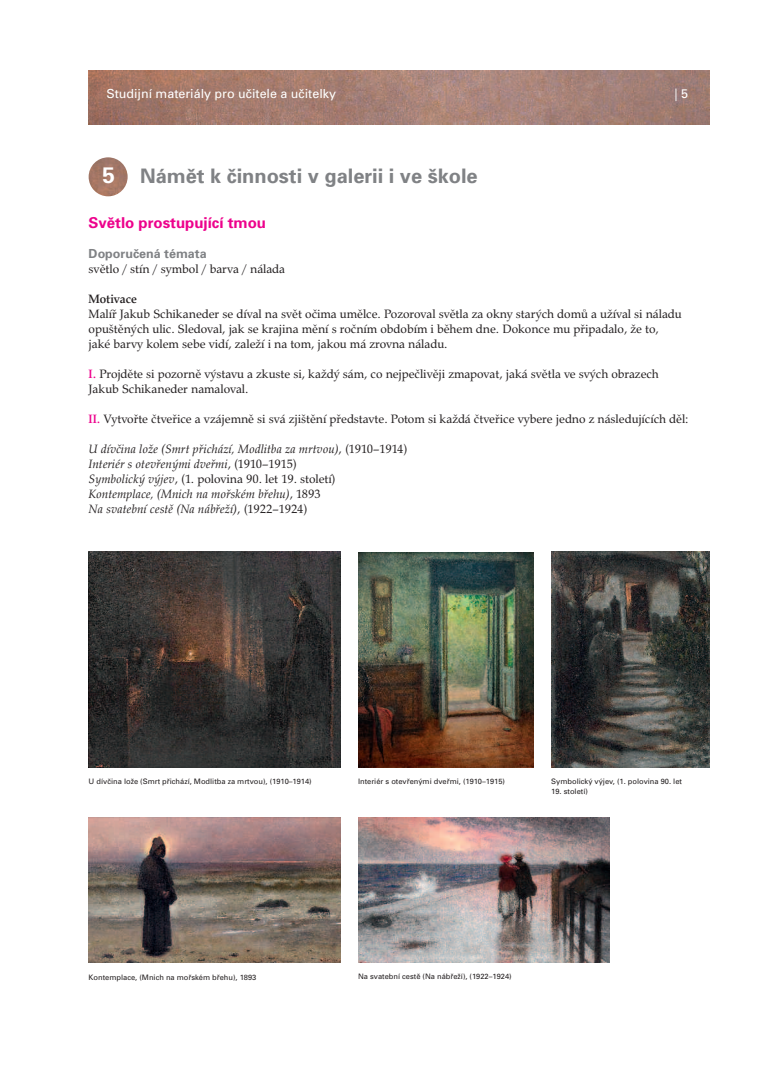
<style>
.page{position:relative;width:780px;height:1088px;background:#fff}
.page>*{position:absolute;margin:0;border:0;box-sizing:border-box;transform-origin:0 0}
.t1{font:700 22.5px "Univers CE";color:#fff}
.t2{font:700 20px "Univers CE";color:#808285}
.t3{font:700 15px "Univers CE";color:#ed028c}
.t4{font:12.5px/15px "URW Palladio TCE";color:#231f20}
.t5{font:italic 12.5px/15px "URW Palladio TCE";color:#231f20}
.t6{font:12.5px "Univers CE";color:#fff}
.t7{font:700 12.5px "Univers CE";color:#808285}
.t8{font:500 12.5px "URW Palladio TCE";color:#231f20}
.t9{font:7.5px "Univers CE";color:#231f20}
.s1{font-weight:500;color:#ed028c}
.s2{font-style:normal}
</style>
<div class="page">
<img style="left:89px;top:71px;width:620px;height:53px">
<img style="left:89px;top:552px;width:251px;height:216px">
<img style="left:358px;top:552px;width:175px;height:216px">
<img style="left:551px;top:552px;width:158px;height:216px">
<img style="left:89px;top:818px;width:251px;height:144px">
<img style="left:358px;top:817px;width:251px;height:146px">
<img style="left:89px;top:157px;width:39px;height:39px;border-radius:50%">
<p class="t6" style="left:106px;top:89px;width:231px">Studijní materiály pro učitele a učitelky</p>
<p class="t6" style="left:674px;top:89px;width:15px">| 5</p>
<h1 class="t1" style="left:103px;top:167px;width:14px">5</h1>
<h2 class="t2" style="left:140px;top:168px;width:339px">Námět k činnosti v galerii i ve škole</h2>
<p class="t3" style="left:89px;top:217px;width:179px">Světlo prostupující tmou</p>
<p class="t7" style="left:89px;top:249px;width:119px">Doporučená témata</p>
<p class="t4" style="left:89px;top:261px;width:198px">světlo / stín / symbol / barva / nálada</p>
<p class="t8" style="left:89px;top:291px;width:50px">Motivace</p>
<p class="t4" style="left:89px;top:306px;width:594px">Malíř Jakub Schikaneder se díval na svět očima umělce. Pozoroval světla za okny starých domů a užíval si náladu opuštěných ulic. Sledoval, jak se krajina mění s ročním obdobím i během dne. Dokonce mu připadalo, že to, jaké barvy kolem sebe vidí, zaleží i na tom, jakou má zrovna náladu.</p>
<p class="t4" style="left:89px;top:366px;width:571px"><span class="s1">I.</span> Projděte si pozorně výstavu a zkuste si, každý sám, co nejpečlivěji zmapovat, jaká světla ve svých obrazech<br>Jakub Schikaneder namaloval.</p>
<p class="t4" style="left:89px;top:411px;width:601px"><span class="s1">II.</span> Vytvořte čtveřice a vzájemně si svá zjištění představte. Potom si každá čtveřice vybere jedno z následujících děl:</p>
<p class="t5" style="left:89px;top:441px;width:320px">U dívčina lože (Smrt přichází, Modlitba za mrtvou)<span class="s2">, (1910–1914)<br></span>Interiér s otevřenými dveřmi<span class="s2">, (1910–1915)<br></span>Symbolický výjev<span class="s2">, (1. polovina 90. let 19. století)<br></span>Kontemplace, (Mnich na mořském břehu)<span class="s2">, 1893<br></span>Na svatební cestě (Na nábřeží)<span class="s2">, (1922–1924)</span></p>
<p class="t9" style="left:89px;top:778px;width:225px">U dívčina lože (Smrt přichází, Modlitba za mrtvou), (1910–1914)</p>
<p class="t9" style="left:358px;top:778px;width:148px">Interiér s otevřenými dveřmi, (1910–1915)</p>
<p class="t9" style="left:551px;top:778px;width:132px">Symbolický výjev, (1. polovina 90. let</p>
<p class="t9" style="left:551px;top:788px;width:38px">19. století)</p>
<p class="t9" style="left:89px;top:975px;width:169px">Kontemplace, (Mnich na mořském břehu), 1893</p>
<p class="t9" style="left:358px;top:973px;width:155px">Na svatební cestě (Na nábřeží), (1922–1924)</p>
</div>
